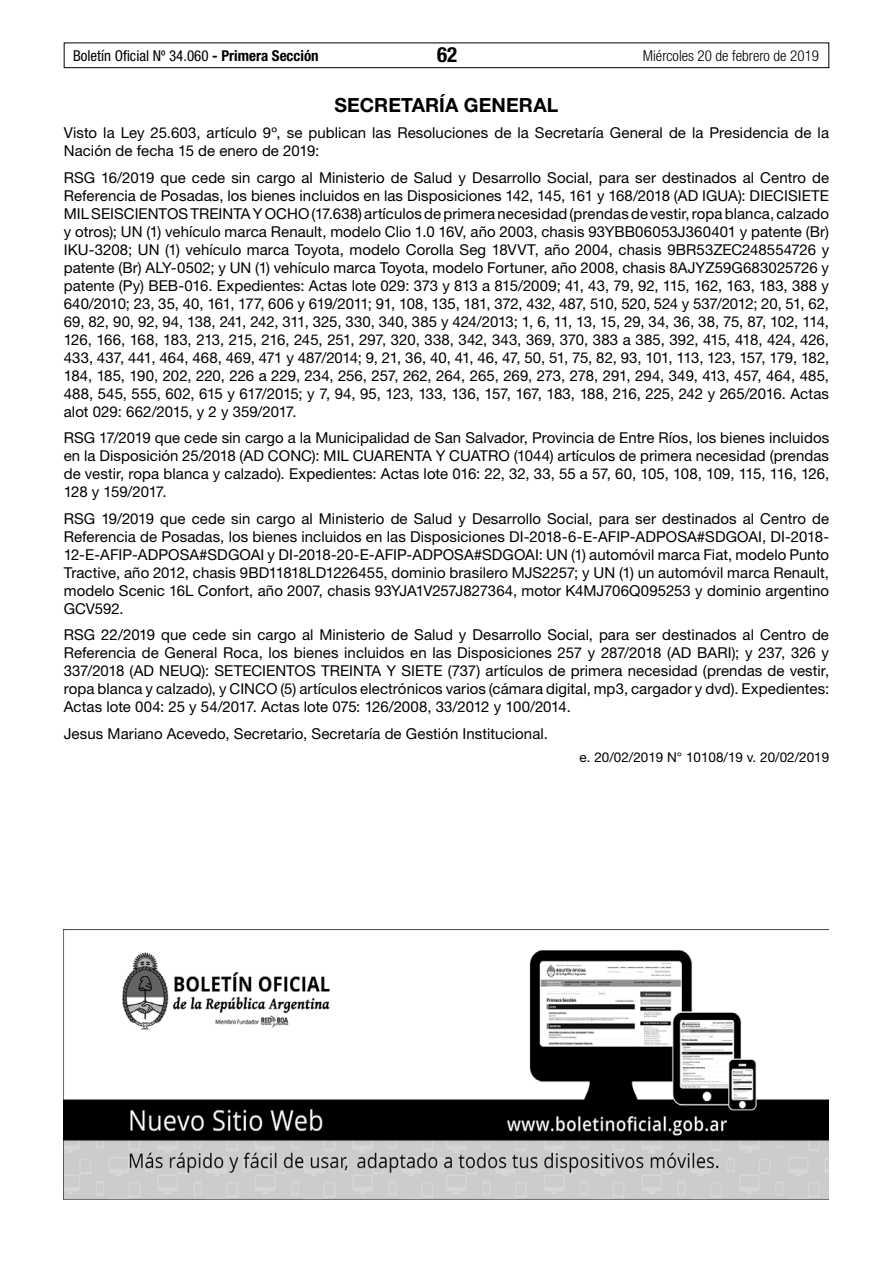
<style>
.page{position:relative;width:893px;height:1263px;background:#fff}
.page>*{position:absolute;margin:0;border:0;box-sizing:border-box;transform-origin:0 0}
.t1{font:700 condensed 21px "Helvetica Neue LT Std";color:#000}
.t2{font:700 19.5px "Helvetica Neue LT Std";letter-spacing:.005em;color:#000}
.t3{font:15px/18px "Helvetica Neue LT Std";letter-spacing:.005em;color:#000;text-align:justify}
.t4{font:condensed 15px "Helvetica Neue LT Std";color:#000}
.t5{font:300 condensed 15px "Helvetica Neue LT Std";color:#000}
.t6{font:13.5px "Helvetica Neue LT Std";color:#000}
.s1{font-weight:700}
</style>
<div class="page">
<div style="left:64px;top:43px;width:765px;height:25px;border:1px solid #000"></div>
<img style="left:64px;top:929px;width:765px;height:270px">
<p class="t4" style="left:73px;top:47px;width:247px">Boletín Oficial Nº 34.060 <span class="s1">- Primera Sección</span></p>
<h1 class="t1" style="left:437px;top:42px;width:22px">62</h1>
<p class="t5" style="left:643px;top:47px;width:178px">Miércoles 20 de febrero de 2019</p>
<h2 class="t2" style="left:334px;top:93px;width:226px">SECRETARÍA GENERAL</h2>
<p class="t3" style="left:64px;top:124px;width:767px">Visto la Ley 25.603, artículo 9º, se publican las Resoluciones de la Secretaría General de la Presidencia de la<br>Nación de fecha 15 de enero de 2019:</p>
<p class="t3" style="left:64px;top:168px;width:767px">RSG 16/2019 que cede sin cargo al Ministerio de Salud y Desarrollo Social, para ser destinados al Centro de Referencia de Posadas, los bienes incluidos en las Disposiciones 142, 145, 161 y 168/2018 (AD IGUA): DIECISIETE MIL SEISCIENTOS TREINTA Y OCHO (17.638) artículos de primera necesidad (prendas de vestir, ropa blanca, calzado y otros); UN (1) vehículo marca Renault, modelo Clio 1.0 16V, año 2003, chasis 93YBB06053J360401 y patente (Br)<br>IKU-3208; UN (1) vehículo marca Toyota, modelo Corolla Seg 18VVT, año 2004, chasis 9BR53ZEC248554726 y patente (Br) ALY-0502; y UN (1) vehículo marca Toyota, modelo Fortuner, año 2008, chasis 8AJYZ59G683025726 y patente (Py) BEB-016. Expedientes: Actas lote 029: 373 y 813 a 815/2009; 41, 43, 79, 92, 115, 162, 163, 183, 388 y 640/2010; 23, 35, 40, 161, 177, 606 y 619/2011; 91, 108, 135, 181, 372, 432, 487, 510, 520, 524 y 537/2012; 20, 51, 62, 69, 82, 90, 92, 94, 138, 241, 242, 311, 325, 330, 340, 385 y 424/2013; 1, 6, 11, 13, 15, 29, 34, 36, 38, 75, 87, 102, 114, 126, 166, 168, 183, 213, 215, 216, 245, 251, 297, 320, 338, 342, 343, 369, 370, 383 a 385, 392, 415, 418, 424, 426, 433, 437, 441, 464, 468, 469, 471 y 487/2014; 9, 21, 36, 40, 41, 46, 47, 50, 51, 75, 82, 93, 101, 113, 123, 157, 179, 182, 184, 185, 190, 202, 220, 226 a 229, 234, 256, 257, 262, 264, 265, 269, 273, 278, 291, 294, 349, 413, 457, 464, 485, 488, 545, 555, 602, 615 y 617/2015; y 7, 94, 95, 123, 133, 136, 157, 167, 183, 188, 216, 225, 242 y 265/2016. Actas alot 029: 662/2015, y 2 y 359/2017.</p>
<p class="t3" style="left:64px;top:429px;width:767px">RSG 17/2019 que cede sin cargo a la Municipalidad de San Salvador, Provincia de Entre Ríos, los bienes incluidos en la Disposición 25/2018 (AD CONC): MIL CUARENTA Y CUATRO (1044) artículos de primera necesidad (prendas de vestir, ropa blanca y calzado). Expedientes: Actas lote 016: 22, 32, 33, 55 a 57, 60, 105, 108, 109, 115, 116, 126, 128 y 159/2017.</p>
<p class="t3" style="left:64px;top:509px;width:767px">RSG 19/2019 que cede sin cargo al Ministerio de Salud y Desarrollo Social, para ser destinados al Centro de Referencia de Posadas, los bienes incluidos en las Disposiciones DI-2018-6-E-AFIP-ADPOSA#SDGOAI, DI-2018- 12-E-AFIP-ADPOSA#SDGOAI y DI-2018-20-E-AFIP-ADPOSA#SDGOAI: UN (1) automóvil marca Fiat, modelo Punto Tractive, año 2012, chasis 9BD11818LD1226455, dominio brasilero MJS2257; y UN (1) un automóvil marca Renault, modelo Scenic 16L Confort, año 2007, chasis 93YJA1V257J827364, motor K4MJ706Q095253 y dominio argentino GCV592.</p>
<p class="t3" style="left:64px;top:626px;width:767px">RSG 22/2019 que cede sin cargo al Ministerio de Salud y Desarrollo Social, para ser destinados al Centro de Referencia de General Roca, los bienes incluidos en las Disposiciones 257 y 287/2018 (AD BARI); y 237, 326 y 337/2018 (AD NEUQ): SETECIENTOS TREINTA Y SIETE (737) artículos de primera necesidad (prendas de vestir, ropa blanca y calzado), y CINCO (5) artículos electrónicos varios (cámara digital, mp3, cargador y dvd). Expedientes:<br>Actas lote 004: 25 y 54/2017. Actas lote 075: 126/2008, 33/2012 y 100/2014.</p>
<p class="t3" style="left:64px;top:724px;width:486px">Jesus Mariano Acevedo, Secretario, Secretaría de Gestión Institucional.</p>
<p class="t6" style="left:580px;top:749px;width:251px">e. 20/02/2019 N° 10108/19 v. 20/02/2019</p>
</div>
